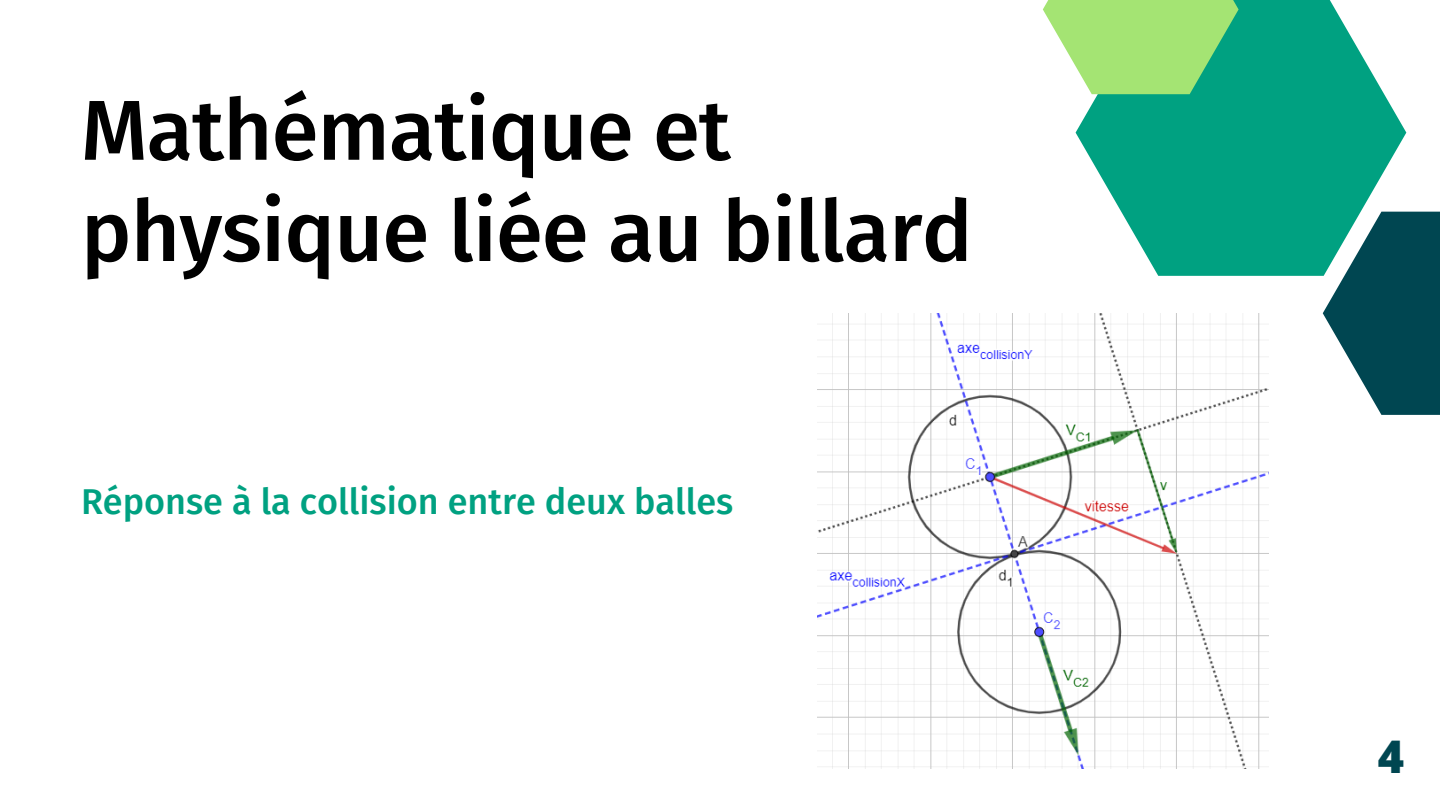
<style>
.page{position:relative;width:1440px;height:810px;background:#fff}
.page>*{position:absolute;margin:0;border:0;box-sizing:border-box;transform-origin:0 0}
.t1{font:500 85px/101.2px "Fira Sans";letter-spacing:-.01em;color:#000}
.t2{font:800 45px "Open Sans";color:#004651}
.t3{font:500 36px "Fira Sans";color:#00a181}
</style>
<div class="page">
<svg style="left:1323px;top:212px;width:117px;height:203px"></svg>
<svg style="left:1076px;top:0;width:330px;height:276px;fill:#00a181"></svg>
<svg style="left:1043px;top:0;width:196px;height:94px;background:#9de085"></svg>
<img style="left:817px;top:313px;width:451px;height:455px">
<p class="t1" style="left:81px;top:81px;width:893px">Mathématique et physique liée au billard</p>
<p class="t3" style="left:81px;top:481px;width:654px">Réponse à la collision entre deux balles</p>
<p class="t2" style="left:1378px;top:725px;width:28px">4</p>
</div>
